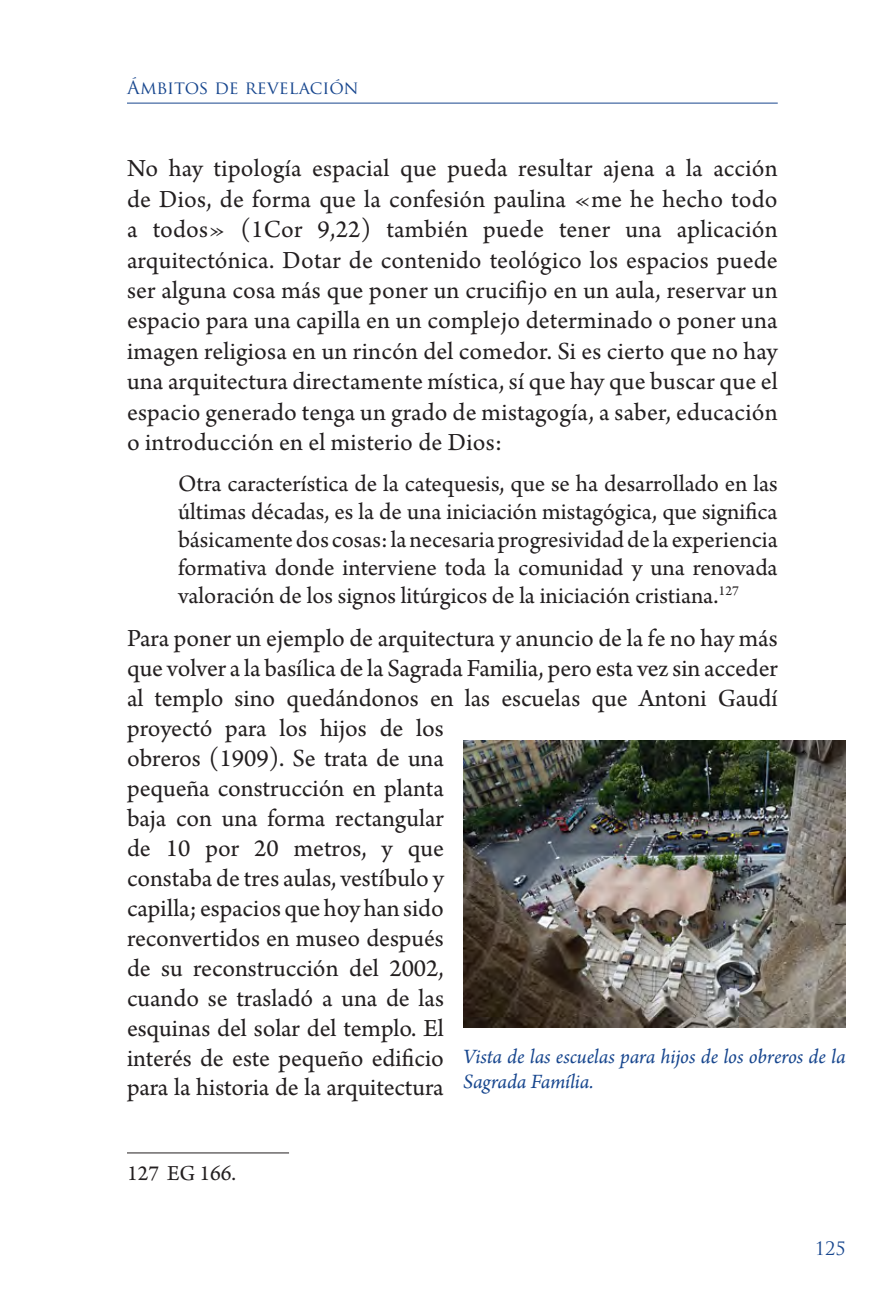
<style>
.page{position:relative;width:892px;height:1307px;background:#fff}
.page>*{position:absolute;margin:0;border:0;box-sizing:border-box;transform-origin:0 0}
.t1{font:25.88px/29.9px "Arno Pro";letter-spacing:.01em;color:#231f20;text-align:justify}
.Entrat_cita{font:24.75px/28.1px "Arno Pro";letter-spacing:.015em;color:#231f20;text-align:justify}
.Nota_a_peu_de_plana{font:22.5px "Arno Pro";color:#231f20}
.peu_foto{font:italic 21.38px/25.7px "Arno Pro";letter-spacing:-.005em;color:#17468e}
.t2{font:18px "Trajan Pro";color:#17468e}
</style>
<div class="page">
<hr style="left:127px;top:103px;width:651px;height:1px;background:#17468e">
<hr style="left:127px;top:1152px;width:162px;height:1px;background:#231f20">
<img style="left:463px;top:740px;width:382px;height:287px">
<p class="t2" style="left:127px;top:76px;width:233px">ÁMBITOS DE REVELACIÓN</p>
<p class="t1" style="left:127px;top:155px;width:653px">No hay tipología espacial que pueda resultar ajena a la acción de Dios, de forma que la confesión paulina «me he hecho todo a todos» (1Cor 9,22) también puede tener una aplicación arquitectónica. Dotar de contenido teológico los espacios puede ser alguna cosa más que poner un crucifijo en un aula, reservar un espacio para una capilla en un complejo determinado o poner una imagen religiosa en un rincón del comedor. Si es cierto que no hay una arquitectura directamente mística, sí que hay que buscar que el espacio generado tenga un grado de mistagogía, a saber, educación o introducción en el misterio de Dios:</p>
<p class="Entrat_cita" style="left:178px;top:470px;width:601px">Otra característica de la catequesis, que se ha desarrollado en las últimas décadas, es la de una iniciación mistagógica, que significa básicamente dos cosas: la necesaria progresividad de la experiencia formativa donde interviene toda la comunidad y una renovada valoración de los signos litúrgicos de la iniciación cristiana.<sup>127</sup></p>
<p class="t1" style="left:127px;top:624px;width:652px;text-align:left">Para poner un ejemplo de arquitectura y anuncio de la fe no hay más que volver a la basílica de la Sagrada Familia, pero esta vez sin acceder al templo sino quedándonos en las escuelas que Antoni Gaudí proyectó para los hijos de los<br>obreros (1909). Se trata de una<br>pequeña construcción en planta<br>baja con una forma rectangular<br>de 10 por 20 metros, y que<br>constaba de tres aulas, vestíbulo y<br>capilla; espacios que hoy han sido<br>reconvertidos en museo después<br>de su reconstrucción del 2002,<br>cuando se trasladó a una de las<br>esquinas del solar del templo. El<br>interés de este pequeño edificio<br>para la historia de la arquitectura</p>
<p class="peu_foto" style="left:463px;top:1044px;width:384px">Vista de las escuelas para hijos de los obreros de la<br>Sagrada Família.</p>
<p class="Nota_a_peu_de_plana" style="left:127px;top:1160px;width:111px">127 EG 166.</p>
<p class="t2" style="left:815px;top:1237px;width:32px">125</p>
</div>
